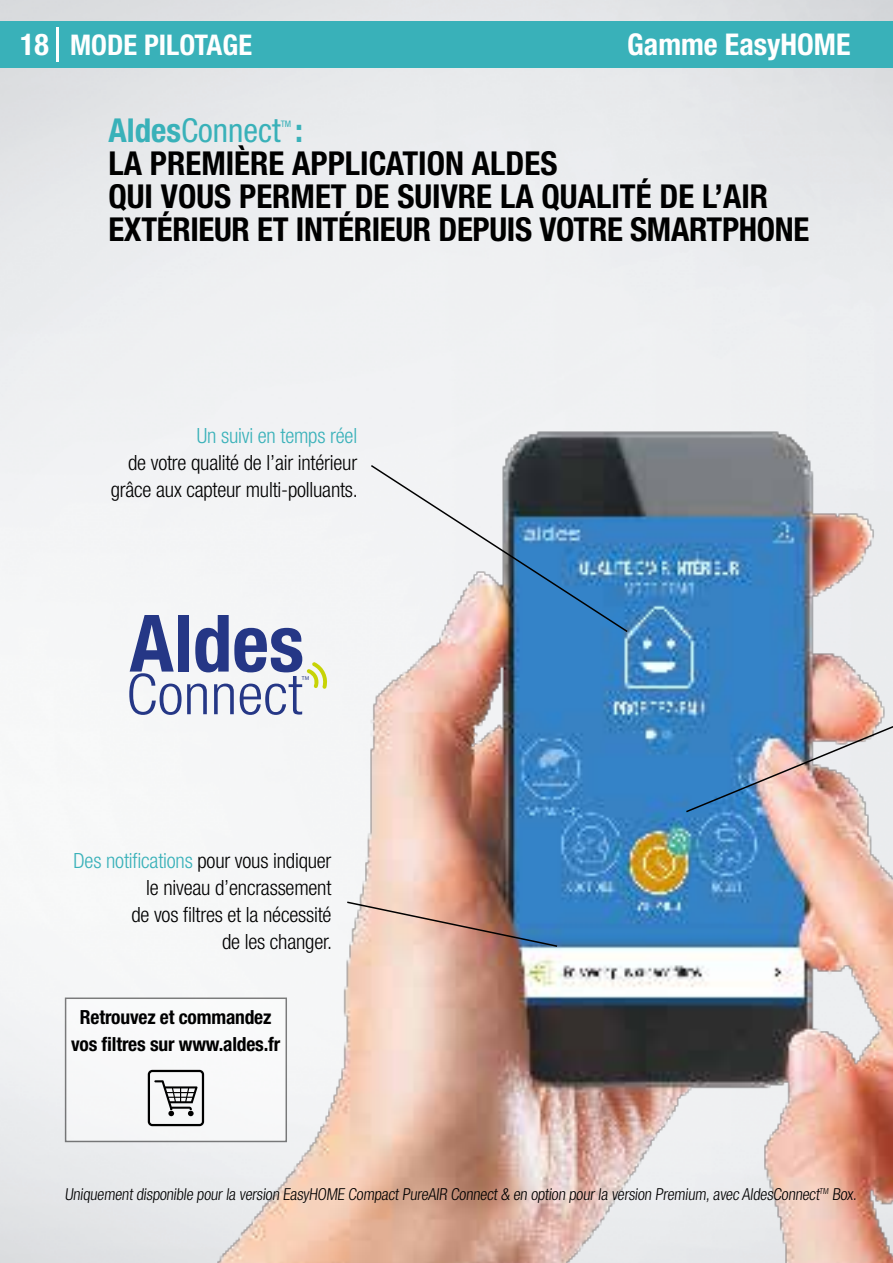
<style>
.page{position:relative;width:893px;height:1263px;background:#fff}
.page>*{position:absolute;margin:0;border:0;box-sizing:border-box;transform-origin:0 0}
.t1{font:700 condensed 79.2px "Helvetica Neue";color:#253786}
.t2{font:300 condensed 56.4px "Helvetica Neue";letter-spacing:.005em;color:#253786;scale:1.06 1}
.t3{font:700 condensed 33px/33px "Helvetica Neue LT Std";color:#000}
.t4{font:condensed 33px "Helvetica Neue LT Std";color:#39b1b9}
.t5{font:700 condensed 30px "Helvetica Neue LT Std";color:#fff}
.t6{font:700 condensed 28.5px "Helvetica Neue LT Std";color:#fff}
.t7{font:300 condensed 21px/27px "Helvetica Neue LT Std";letter-spacing:-.01em;color:#000;text-align:right}
.t8{font:300 condensed 21px "Helvetica Neue LT Std";letter-spacing:-.01em;color:#39b1b9}
.t9{font:700 condensed 19.5px/27px "Helvetica Neue LT Std";letter-spacing:-.01em;color:#000;text-align:center}
.t10{font:300 condensed 16.5px "Helvetica Neue LT Std";color:#000}
.t11{font:condensed 9px "Helvetica Neue LT Std";color:#39b1b9}
.t12{font:5.7px "Myriad Pro";color:#253786}
.s1{font-weight:700}
.s2{color:#39b1b9}
</style>
<div class="page">
<img style="left:57px;top:376px;width:836px;height:887px">
<svg style="left:369px;top:464px;width:260px;height:169px"></svg>
<img style="left:684px;top:640px;width:209px;height:174px">
<svg style="left:345px;top:900px;width:214px;height:48px;background:#b29f9f"></svg>
<div style="left:65px;top:997px;width:222px;height:145px;background:#f8f9f9"></div>
<svg style="left:307px;top:662px;width:22px;height:27px"></svg>
<svg style="left:148px;top:1070px;width:56px;height:56px"></svg>
<div style="left:0;top:21px;width:893px;height:47px;background:#39b1b9"></div>
<hr style="left:56px;top:27px;width:2px;height:34px;background:#fff">
<h3 class="t5" style="left:20px;top:26px;width:30px">18</h3>
<h3 class="t5" style="left:627px;top:26px;width:225px">Gamme EasyHOME</h3>
<h3 class="t6" style="left:70px;top:28px;width:183px">MODE PILOTAGE</h3>
<h3 class="t4" style="left:108px;top:111px;width:196px"><span class="s1">Aldes</span>Connect <span class="s1">:</span></h3>
<p class="t11" style="left:281px;top:118px;width:12px">TM</p>
<h3 class="t3" style="left:108px;top:146px;width:702px">LA PREMIÈRE APPLICATION ALDES<br>QUI VOUS PERMET DE SUIVRE LA QUALITÉ DE L’AIR<br>EXTÉRIEUR ET INTÉRIEUR DEPUIS VOTRE SMARTPHONE</h3>
<p class="t8" style="left:197px;top:424px;width:162px">Un suivi en temps réel</p>
<p class="t7" style="left:111px;top:449px;width:249px">de votre qualité de l’air intérieur grâce aux capteur multi-polluants.</p>
<h1 class="t1" style="left:130px;top:578px;width:176px">Aldes</h1>
<h2 class="t2" style="left:126px;top:662px;width:168px">Connect</h2>
<p class="t12" style="left:302px;top:675px;width:9px">TM</p>
<p class="t7" style="left:74px;top:846px;width:260px"><span class="s2">Des notifications</span> pour vous indiquer le niveau d’encrassement<br>de vos filtres et la nécessité<br>de les changer.</p>
<p class="t9" style="left:71px;top:1004px;width:211px">Retrouvez et commandez vos filtres sur www.aldes.fr</p>
<p class="t10" style="left:65px;top:1184px;width:796px">Uniquement disponible pour la version EasyHOME Compact PureAIR Connect &amp; en option pour la version Premium,avec AldesConnect<sup>TM</sup> Box.</p>
</div>
